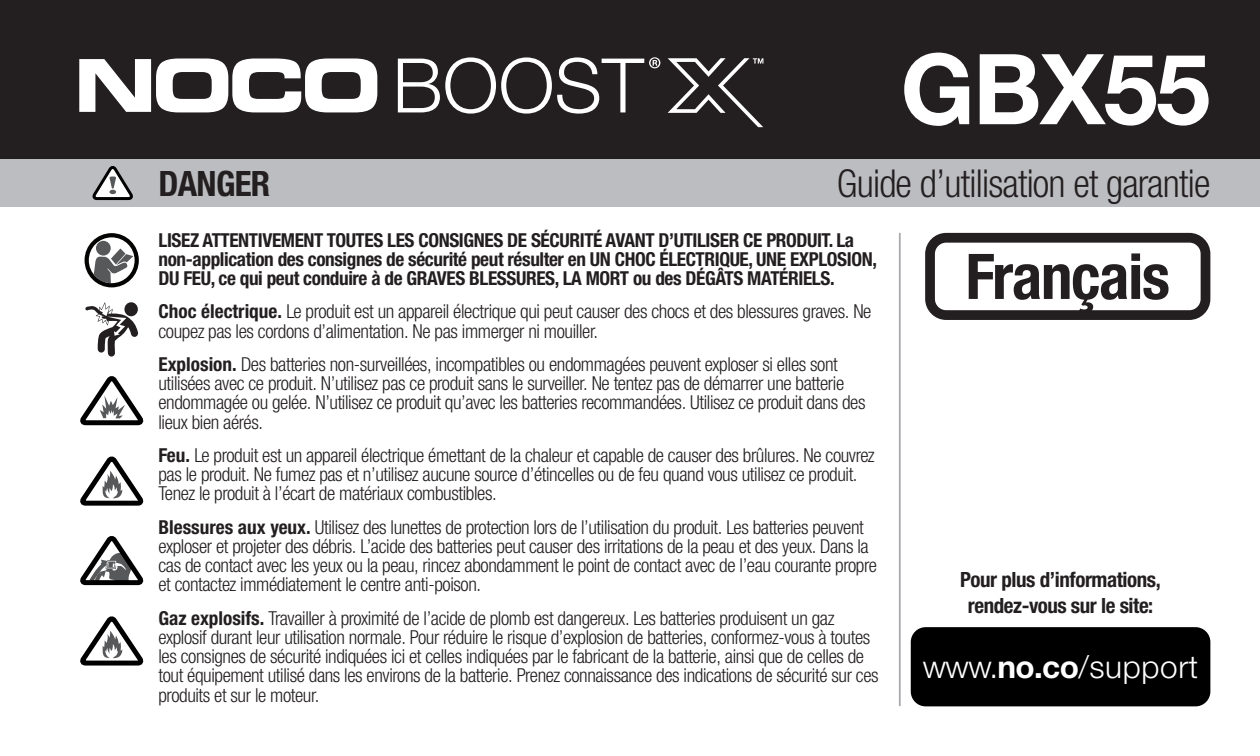
<style>
.page{position:relative;width:1260px;height:756px;background:#fff}
.page>*{position:absolute;margin:0;border:0;box-sizing:border-box;transform-origin:0 0}
.t1{font:700 condensed 63px "Helvetica Neue LTW1 G";letter-spacing:-.02em;color:#231f20}
.t2{font:300 condensed 38.5px "Helvetica Neue LTW1 G";letter-spacing:-.02em;color:#231f20}
.t3{font:700 condensed 35px "Helvetica Neue LTW1 G";letter-spacing:-.02em;color:#231f20}
.t4{font:300 31.5px "Helvetica Neue LT Std";letter-spacing:.02em;color:#fff}
.t5{font:700 condensed 21px/25.2px "Helvetica Neue LTW1 G";letter-spacing:-.02em;color:#231f20;text-align:center}
.t6{font:300 condensed 19.25px/19.2px "Helvetica Neue LTW1 G";letter-spacing:-.02em;color:#231f20}
.t7{font:700 condensed 19.25px/19.2px "Helvetica Neue LTW1 G";letter-spacing:-.02em;color:#231f20}
.s1{font-weight:700}
</style>
<div class="page">
<div style="left:0;top:0;width:1260px;height:159px;background:#231f20"></div>
<div style="left:0;top:159px;width:1260px;height:48px;background:#bcbdc0"></div>
<svg style="left:904px;top:53px;width:305px;height:73px"></svg>
<svg style="left:398px;top:57px;width:262px;height:57px"></svg>
<svg style="left:79px;top:58px;width:298px;height:54px"></svg>
<svg style="left:668px;top:58px;width:95px;height:69px;background:#484445"></svg>
<svg style="left:80px;top:616px;width:64px;height:50px"></svg>
<svg style="left:80px;top:456px;width:64px;height:50px"></svg>
<svg style="left:80px;top:536px;width:64px;height:50px"></svg>
<svg style="left:80px;top:376px;width:64px;height:50px"></svg>
<div style="left:85px;top:233px;width:54px;height:54px;background:#040503;border-radius:50%"></div>
<svg style="left:89px;top:237px;width:46px;height:46px"></svg>
<div style="left:96px;top:241px;width:15px;height:15px;background:#57585a;border-radius:50%"></div>
<svg style="left:94px;top:248px;width:39px;height:35px"></svg>
<svg style="left:85px;top:302px;width:53px;height:55px"></svg>
<svg style="left:89px;top:165px;width:45px;height:37px"></svg>
<div style="left:911px;top:627px;width:299px;height:79px;background:#000;border-radius:15px"></div>
<hr style="left:899px;top:233px;width:2px;height:473px;background:#a6a8ab">
<svg style="left:925px;top:233px;width:285px;height:87px"></svg>
<p class="t3" style="left:159px;top:162px;width:113px">DANGER</p>
<p class="t2" style="left:837px;top:161px;width:375px">Guide d’utilisation et garantie</p>
<p class="t7" style="left:159px;top:230px;width:720px">LISEZ ATTENTIVEMENT TOUTES LES CONSIGNES DE SÉCURITÉ AVANT D’UTILISER CE PRODUIT. La non-application des consignes de sécurité peut résulter en UN CHOC ÉLECTRIQUE, UNE EXPLOSION,<br>DU FEU, ce qui peut conduire à de GRAVES BLESSURES, LA MORT ou des DÉGÂTS MATÉRIELS.</p>
<p class="t6" style="left:159px;top:302px;width:715px"><span class="s1">Choc électrique.</span> Le produit est un appareil électrique qui peut causer des chocs et des blessures graves. Ne coupez pas les cordons d’alimentation. Ne pas immerger ni mouiller.</p>
<p class="t6" style="left:159px;top:355px;width:709px"><span class="s1">Explosion.</span> Des batteries non-surveillées, incompatibles ou endommagées peuvent exploser si elles sont utilisées avec ce produit. N’utilisez pas ce produit sans le surveiller. Ne tentez pas de démarrer une batterie endommagée ou gelée. N’utilisez ce produit qu’avec les batteries recommandées. Utilisez ce produit dans des lieux bien aérés.</p>
<p class="t6" style="left:159px;top:446px;width:718px"><span class="s1">Feu.</span> Le produit est un appareil électrique émettant de la chaleur et capable de causer des brûlures. Ne couvrez pas le produit. Ne fumez pas et n’utilisez aucune source d’étincelles ou de feu quand vous utilisez ce produit.<br>Tenez le produit à l’écart de matériaux combustibles.</p>
<p class="t6" style="left:159px;top:517px;width:720px"><span class="s1">Blessures aux yeux.</span> Utilisez des lunettes de protection lors de l’utilisation du produit. Les batteries peuvent exploser et projeter des débris. L’acide des batteries peut causer des irritations de la peau et des yeux. Dans la cas de contact avec les yeux ou la peau, rincez abondamment le point de contact avec de l’eau courante propre et contactez immédiatement le centre anti-poison.</p>
<p class="t6" style="left:159px;top:608px;width:722px"><span class="s1">Gaz explosifs.</span> Travailler à proximité de l’acide de plomb est dangereux. Les batteries produisent un gaz explosif durant leur utilisation normale. Pour réduire le risque d’explosion de batteries, conformez-vous à toutes les consignes de sécurité indiquées ici et celles indiquées par le fabricant de la batterie, ainsi que de celles de tout équipement utilisé dans les environs de la batterie. Prenez connaissance des indications de sécurité sur ces produits et sur le moteur.</p>
<p class="t1" style="left:966px;top:239px;width:206px">Français</p>
<p class="t5" style="left:960px;top:567px;width:202px">Pour plus d’informations, rendez-vous sur le site:</p>
<p class="t4" style="left:923px;top:648px;width:277px">www.<span class="s1">no.co</span>/support</p>
</div>
